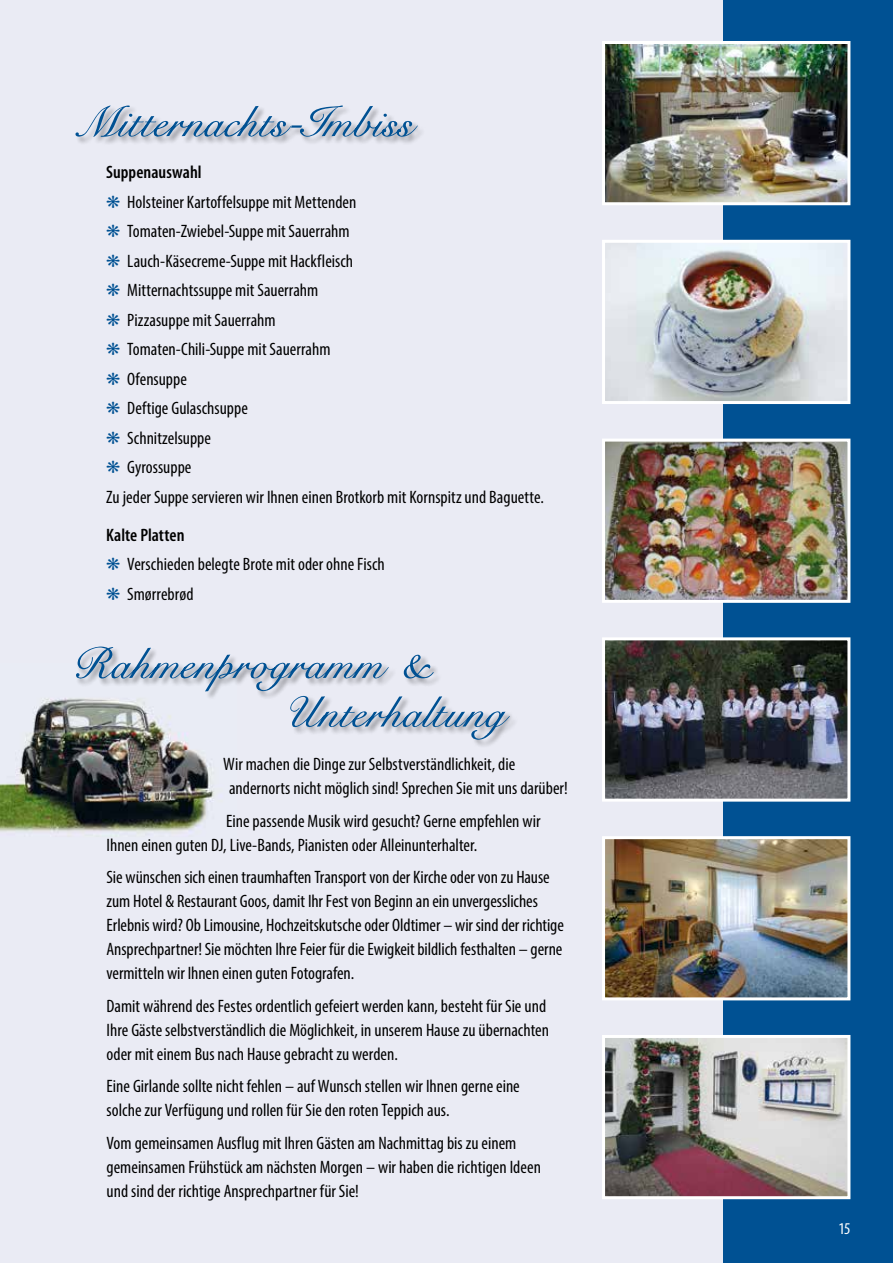
<style>
.page{position:relative;width:893px;height:1263px;background:#fff}
.page>*{position:absolute;margin:0;border:0;box-sizing:border-box;transform-origin:0 0}
.t1{font:condensed 18px/24px "Myriad Pro";color:#000}
.t2{font:600 condensed 18px "Myriad Pro";color:#000}
.t3{font:condensed 16.5px "Myriad Pro";color:#fff}
</style>
<div class="page">
<div style="left:0;top:0;width:891px;height:1263px;background:#eaebf4"></div>
<div style="left:723px;top:0;width:170px;height:1263px;background:linear-gradient(to right,#025394,#005193)"></div>
<img style="left:606px;top:1039px;width:240px;height:156px">
<div style="left:602px;top:1035px;width:248px;height:164px;border:3px solid #fff"></div>
<div style="left:76px;top:106px;width:350px;height:39px;background:#000;opacity:.4"></div>
<svg style="left:75px;top:105px;width:343px;height:32px"></svg>
<img style="left:606px;top:840px;width:240px;height:156px">
<div style="left:602px;top:836px;width:248px;height:164px;border:3px solid #fff"></div>
<img style="left:606px;top:443px;width:240px;height:156px">
<div style="left:602px;top:439px;width:248px;height:164px;border:3px solid #fff"></div>
<img style="left:606px;top:244px;width:240px;height:156px">
<div style="left:602px;top:240px;width:248px;height:164px;border:3px solid #fff"></div>
<img style="left:606px;top:45px;width:240px;height:156px">
<div style="left:602px;top:41px;width:248px;height:164px;border:3px solid #fff"></div>
<img style="left:606px;top:641px;width:240px;height:157px">
<div style="left:602px;top:637px;width:248px;height:165px;border:3px solid #fff"></div>
<img style="left:0;top:698px;width:215px;height:138px">
<div style="left:290px;top:695px;width:228px;height:53px;background:#000;opacity:.4"></div>
<svg style="left:76px;top:647px;width:434px;height:93px"></svg>
<p class="t2" style="left:106px;top:163px;width:97px">Suppenauswahl</p>
<p class="t1" style="left:127px;top:190px;width:231px">Holsteiner Kartoffelsuppe mit Mettenden</p>
<p class="t1" style="left:127px;top:219px;width:224px">Tomaten-Zwiebel-Suppe mit Sauerrahm</p>
<p class="t1" style="left:127px;top:249px;width:227px">Lauch-Käsecreme-Suppe mit Hackfleisch</p>
<p class="t1" style="left:127px;top:278px;width:193px">Mitternachtssuppe mit Sauerrahm</p>
<p class="t1" style="left:127px;top:308px;width:150px">Pizzasuppe mit Sauerrahm</p>
<p class="t1" style="left:127px;top:337px;width:205px">Tomaten-Chili-Suppe mit Sauerrahm</p>
<p class="t1" style="left:127px;top:367px;width:61px">Ofensuppe</p>
<p class="t1" style="left:127px;top:396px;width:122px">Deftige Gulaschsuppe</p>
<p class="t1" style="left:127px;top:426px;width:85px">Schnitzelsuppe</p>
<p class="t1" style="left:127px;top:455px;width:66px">Gyrossuppe</p>
<p class="t1" style="left:106px;top:485px;width:439px">Zu jeder Suppe servieren wir Ihnen einen Brotkorb mit Kornspitz und Baguette.</p>
<p class="t2" style="left:106px;top:525px;width:80px">Kalte Platten</p>
<p class="t1" style="left:127px;top:549px;width:259px;line-height:29.5px">Verschieden belegte Brote mit oder ohne Fisch<br>Smørrebrød</p>
<p class="t1" style="left:229px;top:752px;width:340px;text-indent:-6px">Wir machen die Dinge zur Selbstverständlichkeit, die andernorts nicht möglich sind! Sprechen Sie mit uns darüber!</p>
<p class="t1" style="left:107px;top:809px;width:436px;text-indent:120px">Eine passende Musik wird gesucht? Gerne empfehlen wir<br>Ihnen einen guten DJ, Live-Bands, Pianisten oder Alleinunterhalter.</p>
<p class="t1" style="left:107px;top:865px;width:459px">Sie wünschen sich einen traumhaften Transport von der Kirche oder von zu Hause zum Hotel &amp; Restaurant Goos, damit Ihr Fest von Beginn an ein unvergessliches Erlebnis wird? Ob Limousine, Hochzeitskutsche oder Oldtimer – wir sind der richtige Ansprechpartner! Sie möchten Ihre Feier für die Ewigkeit bildlich festhalten – gerne vermitteln wir Ihnen einen guten Fotografen.</p>
<p class="t1" style="left:107px;top:994px;width:444px">Damit während des Festes ordentlich gefeiert werden kann, besteht für Sie und<br>Ihre Gäste selbstverständlich die Möglichkeit, in unserem Hause zu übernachten oder mit einem Bus nach Hause gebracht zu werden.</p>
<p class="t1" style="left:107px;top:1074px;width:415px">Eine Girlande sollte nicht fehlen – auf Wunsch stellen wir Ihnen gerne eine solche zur Verfügung und rollen für Sie den roten Teppich aus.</p>
<p class="t1" style="left:107px;top:1130px;width:436px">Vom gemeinsamen Ausflug mit Ihren Gästen am Nachmittag bis zu einem gemeinsamen Frühstück am nächsten Morgen – wir haben die richtigen Ideen und sind der richtige Ansprechpartner für Sie!</p>
<p class="t3" style="left:838px;top:1219px;width:14px">15</p>
</div>
